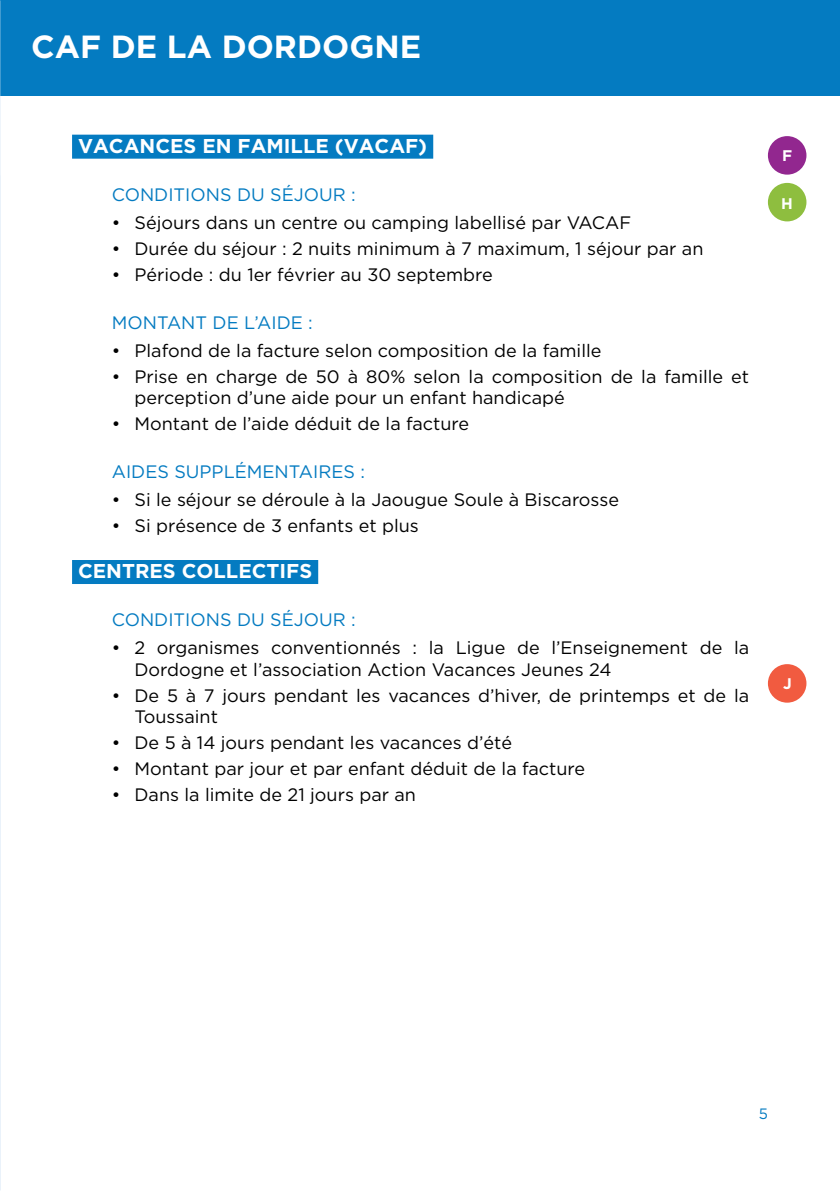
<style>
.page{position:relative;width:840px;height:1191px;background:#fff}
.page>*{position:absolute;margin:0;border:0;box-sizing:border-box;transform-origin:0 0}
.t1{font:700 32px "Gotham";color:#fff}
.t2{font:700 20px "Gotham";color:#fff}
.t3{font:18px/21.6px "Gotham";color:#000}
.t4{font:18px "Gotham";color:#047bc1}
.t5{font:700 15.4px "Gotham";color:#fff}
.t6{font:15px "Gotham";color:#047bc1}
</style>
<div class="page">
<div style="left:0;top:0;width:839px;height:96px;background:#047bc1"></div>
<div style="left:72px;top:135px;width:361px;height:24px;background:#047bc1"></div>
<div style="left:72px;top:560px;width:246px;height:24px;background:#047bc1"></div>
<div style="left:767px;top:136px;width:39px;height:39px;background:#92278f;border-radius:50%"></div>
<div style="left:767px;top:664px;width:39px;height:38px;background:#f15b40;border-radius:50%"></div>
<div style="left:767px;top:183px;width:39px;height:38px;background:#8ebe3f;border-radius:50%"></div>
<h1 class="t1" style="left:31px;top:28px;width:391px">CAF DE LA DORDOGNE</h1>
<p class="t2" style="left:78px;top:134px;width:350px">VACANCES EN FAMILLE (VACAF)</p>
<p class="t4" style="left:112px;top:184px;width:245px">CONDITIONS DU SÉJOUR :</p>
<p class="t3" style="left:112px;top:211px;width:520px">• Séjours dans un centre ou camping labellisé par VACAF</p>
<p class="t3" style="left:112px;top:237px;width:593px">• Durée du séjour : 2 nuits minimum à 7 maximum, 1 séjour par an</p>
<p class="t3" style="left:112px;top:263px;width:382px">• Période : du 1er février au 30 septembre</p>
<p class="t4" style="left:112px;top:312px;width:202px">MONTANT DE L’AIDE :</p>
<p class="t3" style="left:112px;top:339px;width:491px">• Plafond de la facture selon composition de la famille</p>
<p class="t3" style="left:134px;top:365px;width:615px;text-indent:-23px">• Prise en charge de 50 à 80% selon la composition de la famille et perception d’une aide pour un enfant handicapé</p>
<p class="t3" style="left:112px;top:413px;width:358px">• Montant de l’aide déduit de la facture</p>
<p class="t4" style="left:112px;top:462px;width:254px">AIDES SUPPLÉMENTAIRES :</p>
<p class="t3" style="left:112px;top:489px;width:508px">• Si le séjour se déroule à la Jaougue Soule à Biscarosse</p>
<p class="t3" style="left:112px;top:515px;width:308px">• Si présence de 3 enfants et plus</p>
<p class="t2" style="left:78px;top:559px;width:235px">CENTRES COLLECTIFS</p>
<p class="t4" style="left:112px;top:609px;width:245px">CONDITIONS DU SÉJOUR :</p>
<p class="t3" style="left:134px;top:636px;width:615px;text-indent:-23px">• 2 organismes conventionnés : la Ligue de l’Enseignement de la<br>Dordogne et l’association Action Vacances Jeunes 24</p>
<p class="t3" style="left:134px;top:684px;width:615px;text-indent:-23px">• De 5 à 7 jours pendant les vacances d’hiver, de printemps et de la<br>Toussaint</p>
<p class="t3" style="left:112px;top:732px;width:401px">• De 5 à 14 jours pendant les vacances d’été</p>
<p class="t3" style="left:112px;top:758px;width:474px">• Montant par jour et par enfant déduit de la facture</p>
<p class="t3" style="left:112px;top:783px;width:305px">• Dans la limite de 21 jours par an</p>
<p class="t5" style="left:781px;top:147px;width:12px">F</p>
<p class="t5" style="left:780px;top:194px;width:13px">H</p>
<p class="t5" style="left:782px;top:675px;width:10px">J</p>
<p class="t6" style="left:758px;top:1105px;width:11px">5</p>
</div>
